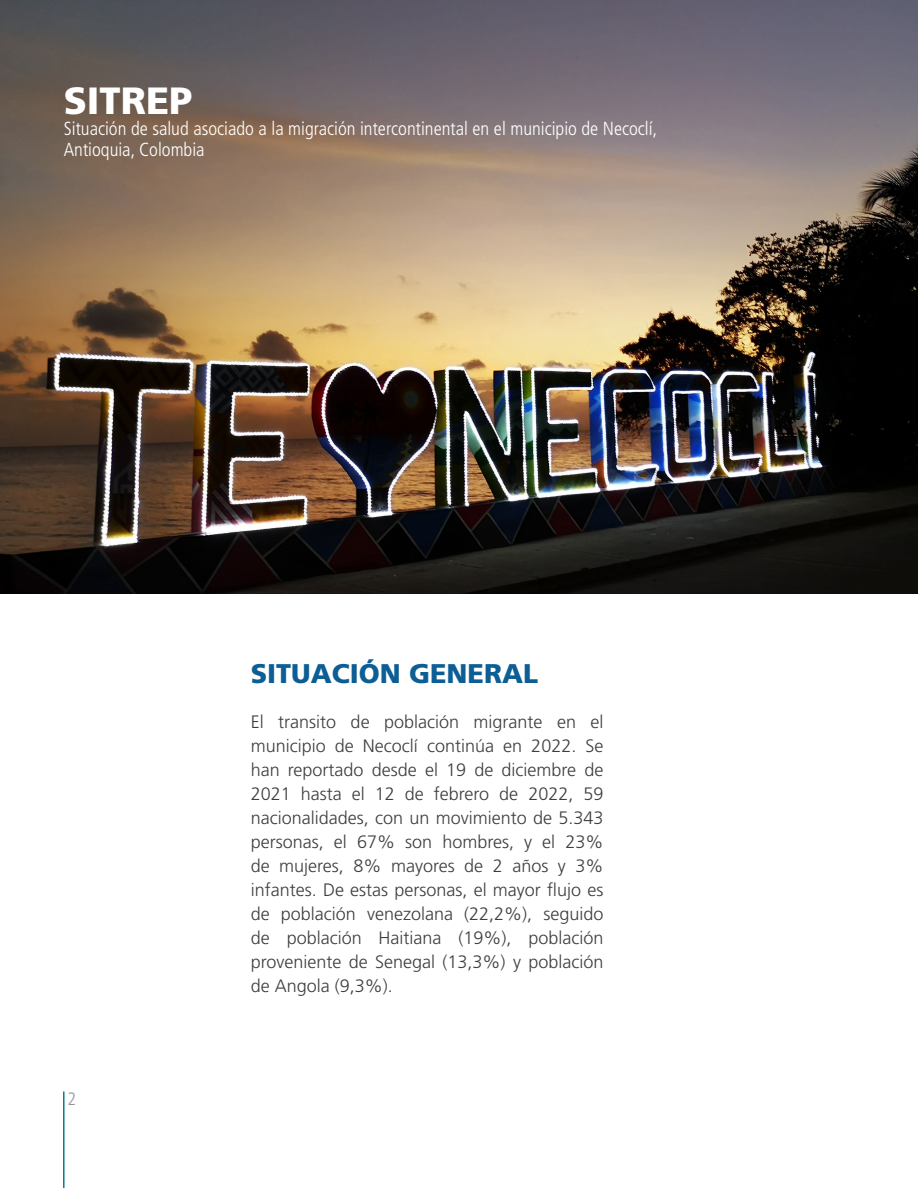
<style>
.page{position:relative;width:918px;height:1188px;background:#fff}
.page>*{position:absolute;margin:0;border:0;box-sizing:border-box;transform-origin:0 0}
.t1{font:900 37.95px "Frutiger LT Std";color:#fff}
.t2{font:900 27px "Frutiger LT Std";color:#0c5e94}
.t3{font:300 condensed 18.9px "Frutiger LT Std";color:#fff}
.t4{font:300 18px/24px "Frutiger LT Std";color:#3e3e3f;text-align:justify}
.t5{font:300 condensed 18px "Frutiger LT Std";color:#939598}
</style>
<div class="page">
<hr style="left:63px;top:1091px;width:2px;height:97px;background:#007f8f">
<img style="left:0;top:0;width:918px;height:594px">
<p class="t1" style="left:64px;top:77px;width:130px">SITREP</p>
<p class="t3" style="left:64px;top:118px;width:595px">Situación de salud asociado a la migración intercontinental en el municipio de Necoclí,</p>
<p class="t3" style="left:64px;top:139px;width:142px">Antioquia, Colombia</p>
<p class="t5" style="left:68px;top:1089px;width:10px">2</p>
<p class="t2" style="left:251px;top:657px;width:289px">SITUACIÓN GENERAL</p>
<p class="t4" style="left:251px;top:710px;width:354px">El transito de población migrante en el municipio de Necoclí continúa en 2022. Se han reportado desde el 19 de diciembre de 2021 hasta el 12 de febrero de 2022, 59 nacionalidades, con un movimiento de 5.343 personas, el 67% son hombres, y el 23% de mujeres, 8% mayores de 2 años y 3% infantes. De estas personas, el mayor flujo es de población venezolana (22,2%), seguido de población Haitiana (19%), población proveniente de Senegal (13,3%) y población de Angola (9,3%).</p>
</div>
